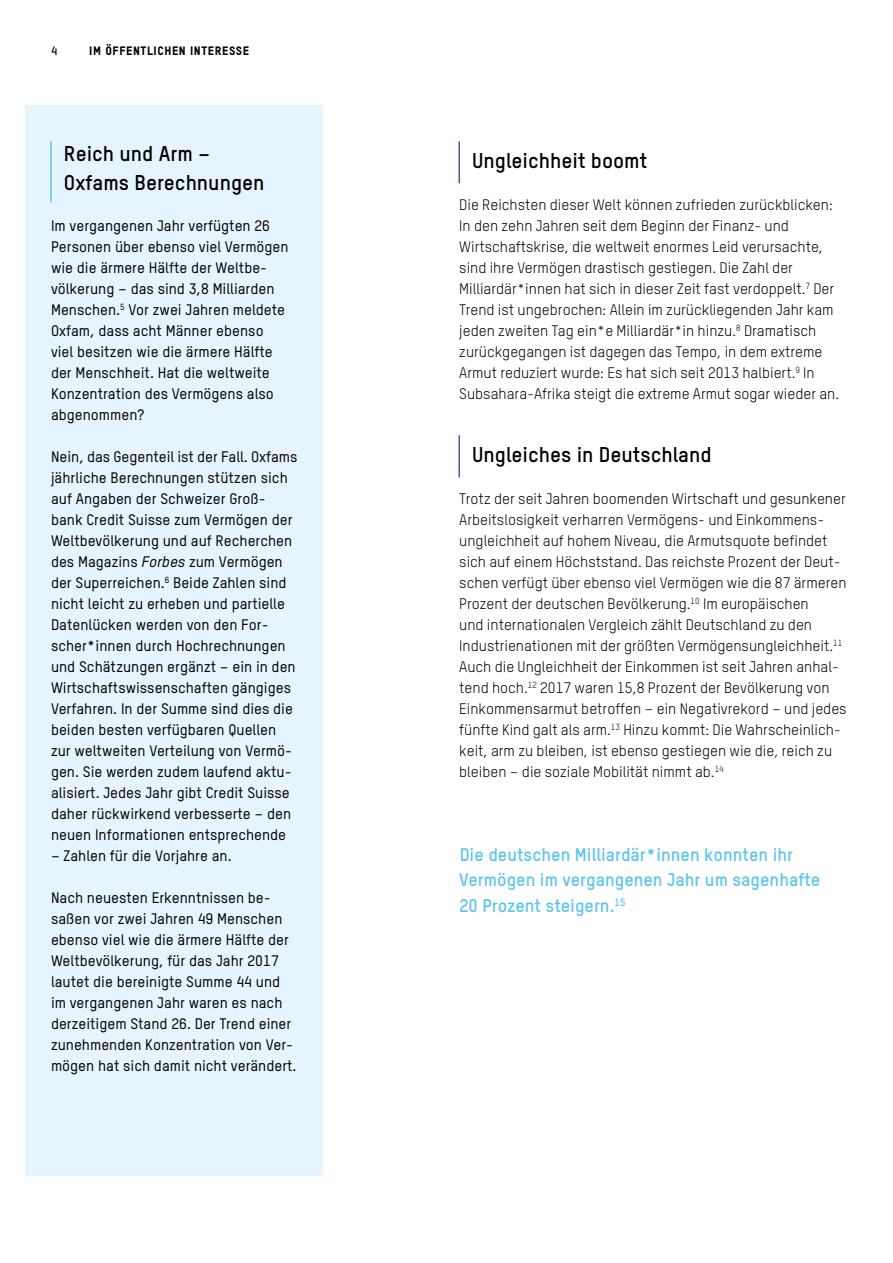
<style>
.page{position:relative;width:893px;height:1263px;background:#fff}
.page>*{position:absolute;margin:0;border:0;box-sizing:border-box;transform-origin:0 0}
.t1{font:700 21px/29.4px "Oxfam TSTARPRO";color:#000}
.t2{font:700 18px/25.2px "Oxfam TSTARPRO";color:#5dc5ed}
.t3{font:15px/21px "Oxfam TSTARPRO";color:#000}
.t4{font:500 15px/21px "Oxfam TSTARPRO";color:#000}
.t5{font:12px "Oxfam TSTARPRO Headline";letter-spacing:.05em;color:#000}
.t6{font:700 12px "Oxfam TSTARPRO";color:#000}
.s1{font-style:italic}
</style>
<div class="page">
<div style="left:26px;top:106px;width:297px;height:1070px;background:#e6f5fd"></div>
<hr style="left:50px;top:141px;width:2px;height:61px;background:#5dc5ed">
<hr style="left:458px;top:435px;width:2px;height:42px;background:#704896">
<hr style="left:458px;top:141px;width:2px;height:42px;background:#704896">
<p class="t6" style="left:51px;top:42px;width:8px">4</p>
<p class="t5" style="left:89px;top:42px;width:161px">IM ÖFFENTLICHEN INTERESSE</p>
<h1 class="t1" style="left:64px;top:137px;width:202px">Reich und Arm –<br>Oxfams Berechnungen</h1>
<p class="t4" style="left:51px;top:214px;width:239px">Im vergangenen Jahr verfügten 26<br>Personen über ebenso viel Vermögen wie die ärmere Hälfte der Weltbe&shy;völkerung – das sind 3,8 Milliarden<br>Menschen.<sup>5</sup> Vor zwei Jahren meldete<br>Oxfam, dass acht Männer ebenso viel besitzen wie die ärmere Hälfte der Menschheit. Hat die weltweite<br>Konzentration des Vermögens also abgenommen?</p>
<p class="t4" style="left:51px;top:445px;width:248px">Nein, das Gegenteil ist der Fall. Oxfams jährliche Berechnungen stützen sich auf Angaben der Schweizer Groß&shy;bank Credit Suisse zum Vermögen der Weltbevölkerung und auf Recherchen des Magazins <span class="s1">Forbes</span> zum Vermögen der Superreichen.<sup>6</sup> Beide Zahlen sind nicht leicht zu erheben und partielle Datenlücken werden von den For&shy;scher*innen durch Hochrechnungen und Schätzungen ergänzt – ein in den Wirtschaftswissenschaften gängiges Verfahren. In der Summe sind dies die beiden besten verfügbaren Quellen zur weltweiten Verteilung von Vermö&shy;gen. Sie werden zudem laufend aktu&shy;alisiert. Jedes Jahr gibt Credit Suisse daher rückwirkend verbesserte – den neuen Informationen entsprechende</p>
<p class="t4" style="left:51px;top:844px;width:182px">– Zahlen für die Vorjahre an.</p>
<p class="t4" style="left:51px;top:886px;width:247px">Nach neuesten Erkenntnissen be&shy;saßen vor zwei Jahren 49 Menschen ebenso viel wie die ärmere Hälfte der Weltbevölkerung, für das Jahr 2017 lautet die bereinigte Summe 44 und im vergangenen Jahr waren es nach derzeitigem Stand 26. Der Trend einer zunehmenden Konzentration von Ver&shy;mögen hat sich damit nicht verändert.</p>
<h1 class="t1" style="left:472px;top:144px;width:177px">Ungleichheit boomt</h1>
<p class="t3" style="left:459px;top:193px;width:381px">Die Reichsten dieser Welt können zufrieden zurückblicken:<br>In den zehn Jahren seit dem Beginn der Finanz- und Wirtschaftskrise, die weltweit enormes Leid verursachte, sind ihre Vermögen drastisch gestiegen. Die Zahl der Milliardär*innen hat sich in dieser Zeit fast verdoppelt.<sup>7</sup> Der Trend ist ungebrochen: Allein im zurückliegenden Jahr kam jeden zweiten Tag ein*e Milliardär*in hinzu.<sup>8</sup> Dramatisch zurückgegangen ist dagegen das Tempo, in dem extreme Armut reduziert wurde: Es hat sich seit 2013 halbiert.<sup>9</sup> In Subsahara-Afrika steigt die extreme Armut sogar wieder an.</p>
<h1 class="t1" style="left:472px;top:438px;width:241px">Ungleiches in Deutschland</h1>
<p class="t3" style="left:459px;top:487px;width:389px">Trotz der seit Jahren boomenden Wirtschaft und gesunkener Arbeitslosigkeit verharren Vermögens- und Einkommens&shy;ungleichheit auf hohem Niveau, die Armutsquote befindet sich auf einem Höchststand. Das reichste Prozent der Deut&shy;schen verfügt über ebenso viel Vermögen wie die 87 ärmeren Prozent der deutschen Bevölkerung.<sup>10</sup> Im europäischen<br>und internationalen Vergleich zählt Deutschland zu den Industrienationen mit der größten Vermögensungleichheit.<sup>11<br></sup>Auch die Ungleichheit der Einkommen ist seit Jahren anhal&shy;tend hoch.<sup>12</sup> 2017 waren 15,8 Prozent der Bevölkerung von Einkommensarmut betroffen – ein Negativrekord – und jedes fünfte Kind galt als arm.<sup>13</sup> Hinzu kommt: Die Wahrscheinlich&shy;keit, arm zu bleiben, ist ebenso gestiegen wie die, reich zu bleiben – die soziale Mobilität nimmt ab.<sup>14</sup></p>
<p class="t2" style="left:459px;top:840px;width:363px">Die deutschen Milliardär*innen konnten ihr<br>Vermögen im vergangenen Jahr um sagenhafte<br>20 Prozent steigern.<sup>15</sup></p>
</div>
